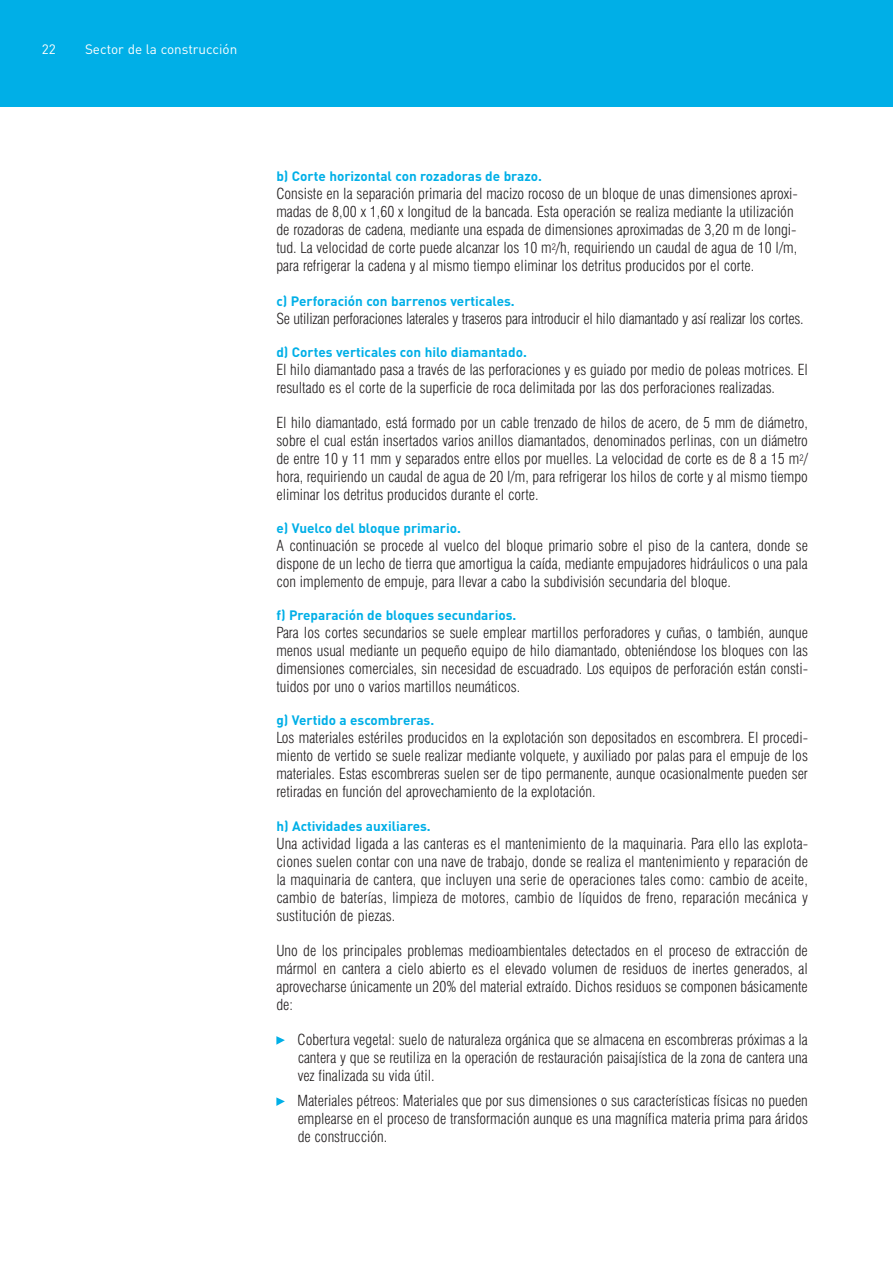
<style>
.page{position:relative;width:893px;height:1263px;background:#fff}
.page>*{position:absolute;margin:0;border:0;box-sizing:border-box;transform-origin:0 0}
.t1{font:300 condensed 15px/18px "Swiss 721 BT";color:#231f20;text-align:justify}
.t2{font:700 13.5px "DIN";color:#00afe7}
.t3{font:13.5px "DIN";color:#fff}
</style>
<div class="page">
<div style="left:0;top:0;width:893px;height:106px;background:#00afe7"></div>
<svg style="left:276px;top:1036px;width:9px;height:9px"></svg>
<svg style="left:276px;top:1097px;width:9px;height:9px"></svg>
<p class="t3" style="left:42px;top:41px;width:16px">22</p>
<p class="t3" style="left:85px;top:41px;width:154px">Sector de la construcción</p>
<p class="t2" style="left:276px;top:168px;width:267px">b) Corte horizontal con rozadoras de brazo.</p>
<p class="t1" style="left:276px;top:185px;width:523px;text-align:left">Consiste en la separación primaria del macizo rocoso de un bloque de unas dimensiones aproxi&shy;madas de 8,00 x 1,60 x longitud de la bancada. Esta operación se realiza mediante la utilización de rozadoras de cadena, mediante una espada de dimensiones aproximadas de 3,20 m de longi&shy;tud. La velocidad de corte puede alcanzar los 10 m<sup>2</sup>/h, requiriendo un caudal de agua de 10 l/m, para refrigerar la cadena y al mismo tiempo eliminar los detritus producidos por el corte.</p>
<p class="t2" style="left:276px;top:292px;width:240px">c) Perforación con barrenos verticales.</p>
<p class="t1" style="left:276px;top:309px;width:529px">Se utilizan perforaciones laterales y traseros para introducir el hilo diamantado y así realizar los cortes.</p>
<p class="t2" style="left:276px;top:343px;width:252px">d) Cortes verticales con hilo diamantado.</p>
<p class="t1" style="left:276px;top:360px;width:533px">El hilo diamantado pasa a través de las perforaciones y es guiado por medio de poleas motrices. El resultado es el corte de la superficie de roca delimitada por las dos perforaciones realizadas.</p>
<p class="t1" style="left:276px;top:413px;width:533px">El hilo diamantado, está formado por un cable trenzado de hilos de acero, de 5 mm de diámetro, sobre el cual están insertados varios anillos diamantados, denominados perlinas, con un diámetro de entre 10 y 11 mm y separados entre ellos por muelles. La velocidad de corte es de 8 a 15 m<sup>2</sup>/ hora, requiriendo un caudal de agua de 20 l/m, para refrigerar los hilos de corte y al mismo tiempo eliminar los detritus producidos durante el corte.</p>
<p class="t2" style="left:276px;top:519px;width:186px">e) Vuelco del bloque primario.</p>
<p class="t1" style="left:276px;top:536px;width:533px">A continuación se procede al vuelco del bloque primario sobre el piso de la cantera, donde se dispone de un lecho de tierra que amortigua la caída, mediante empujadores hidráulicos o una pala con implemento de empuje, para llevar a cabo la subdivisión secundaria del bloque.</p>
<p class="t2" style="left:276px;top:606px;width:241px">f) Preparación de bloques secundarios.</p>
<p class="t1" style="left:276px;top:624px;width:533px">Para los cortes secundarios se suele emplear martillos perforadores y cuñas, o también, aunque menos usual mediante un pequeño equipo de hilo diamantado, obteniéndose los bloques con las dimensiones comerciales, sin necesidad de escuadrado. Los equipos de perforación están consti&shy;tuidos por uno o varios martillos neumáticos.</p>
<p class="t2" style="left:276px;top:712px;width:159px">g) Vertido a escombreras.</p>
<p class="t1" style="left:276px;top:729px;width:533px">Los materiales estériles producidos en la explotación son depositados en escombrera. El procedi&shy;miento de vertido se suele realizar mediante volquete, y auxiliado por palas para el empuje de los materiales. Estas escombreras suelen ser de tipo permanente, aunque ocasionalmente pueden ser retiradas en función del aprovechamiento de la explotación.</p>
<p class="t2" style="left:276px;top:817px;width:156px">h) Actividades auxiliares.</p>
<p class="t1" style="left:276px;top:834px;width:533px">Una actividad ligada a las canteras es el mantenimiento de la maquinaria. Para ello las explota&shy;ciones suelen contar con una nave de trabajo, donde se realiza el mantenimiento y reparación de la maquinaria de cantera, que incluyen una serie de operaciones tales como: cambio de aceite, cambio de baterías, limpieza de motores, cambio de líquidos de freno, reparación mecánica y sustitución de piezas.</p>
<p class="t1" style="left:276px;top:941px;width:533px">Uno de los principales problemas medioambientales detectados en el proceso de extracción de mármol en cantera a cielo abierto es el elevado volumen de residuos de inertes generados, al aprovecharse únicamente un 20% del material extraído. Dichos residuos se componen básicamente de:</p>
<p class="t1" style="left:298px;top:1030px;width:512px">Cobertura vegetal: suelo de naturaleza orgánica que se almacena en escombreras próximas a la cantera y que se reutiliza en la operación de restauración paisajística de la zona de cantera una vez finalizada su vida útil.</p>
<p class="t1" style="left:298px;top:1091px;width:512px">Materiales pétreos: Materiales que por sus dimensiones o sus características físicas no pueden emplearse en el proceso de transformación aunque es una magnífica materia prima para áridos de construcción.</p>
</div>
